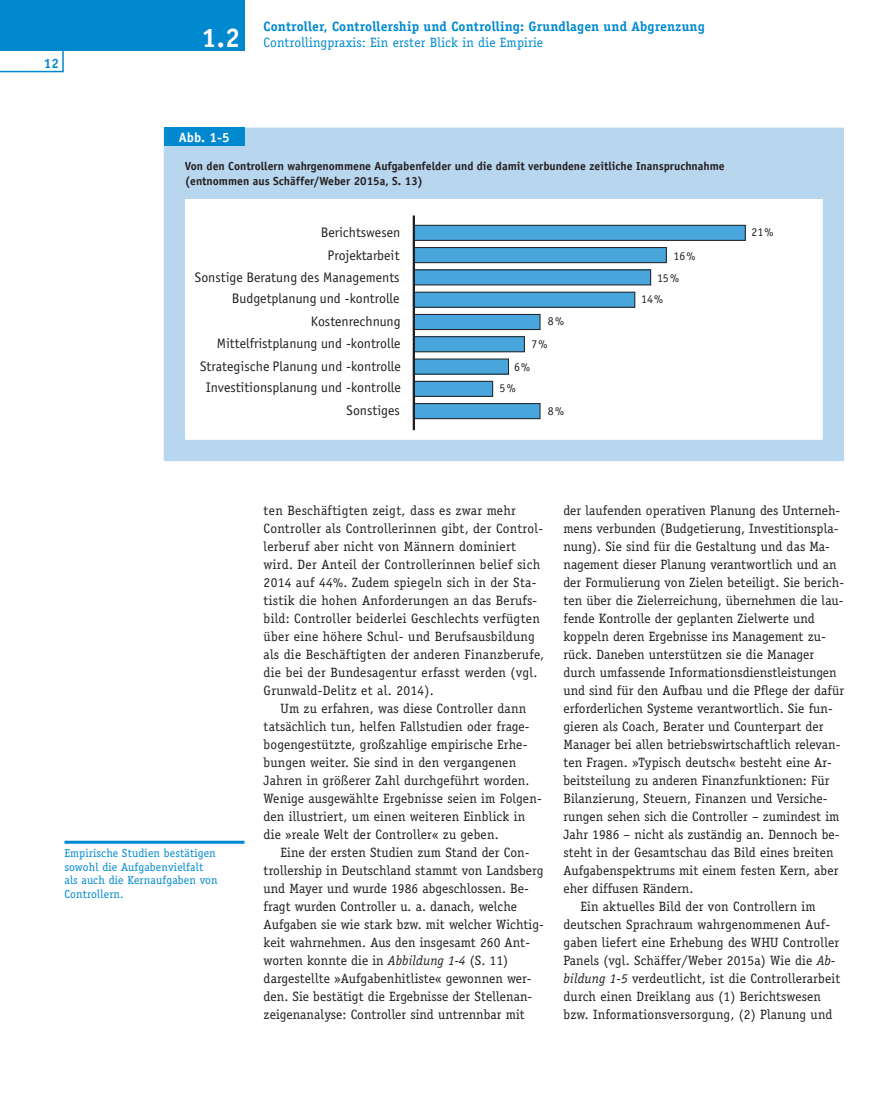
<style>
.page{position:relative;width:893px;height:1106px;background:#fff}
.page>*{position:absolute;margin:0;border:0;box-sizing:border-box;transform-origin:0 0}
.t1{font:700 27px "Officina Sans Std";color:#fff}
.t2{font:13.8px/23.1px "Officina Sans Std";color:#231f20;text-align:right}
.t3{font:13.5px/18px "Officina Serif Std";letter-spacing:.005em;color:#231f20}
.t4{font:700 13.5px "Officina Serif Std";letter-spacing:.01em;color:#0089cf}
.t5{font:13.5px "Officina Serif Std";letter-spacing:.01em;color:#0089cf}
.t6{font:700 13.5px "Officina Sans Std";color:#fff}
.t7{font:700 13.5px "Officina Sans Std";color:#0089cf}
.t8{font:11.85px/22.4px "Officina Sans Std";letter-spacing:-.005em;color:#231f20}
.t9{font:700 11.7px/15px "Officina Sans Std";color:#231f20}
.t10{font:11.7px/13.5px "Officina Serif Std";letter-spacing:.01em;color:#0089cf}
.s1{font-style:italic}
</style>
<div class="page">
<div style="left:0;top:0;width:244px;height:51px;background:#0089cf"></div>
<svg style="left:0;top:51px;width:64px;height:21px"></svg>
<hr style="left:65px;top:840px;width:179px;height:3px;background:#0089cf">
<div style="left:181px;top:146px;width:646px;height:53px;background:#b9d6ef"></div>
<div style="left:164px;top:128px;width:680px;height:333px;border:21px solid #b9d6ef"></div>
<div style="left:164px;top:128px;width:80px;height:18px;background:#0089cf"></div>
<div style="left:414px;top:225px;width:331px;height:15px;background:#48a6dc"></div>
<div style="left:413px;top:225px;width:332px;height:16px;border:1px solid #231f20"></div>
<div style="left:414px;top:247px;width:252px;height:16px;background:#48a6dc"></div>
<div style="left:413px;top:247px;width:254px;height:16px;border:1px solid #231f20"></div>
<div style="left:414px;top:270px;width:237px;height:15px;background:#48a6dc"></div>
<div style="left:414px;top:292px;width:221px;height:15px;background:#48a6dc"></div>
<div style="left:414px;top:314px;width:126px;height:15px;background:#48a6dc"></div>
<div style="left:413px;top:314px;width:127px;height:16px;border:1px solid #231f20"></div>
<div style="left:414px;top:337px;width:110px;height:15px;background:#48a6dc"></div>
<div style="left:413px;top:336px;width:112px;height:16px;border:1px solid #231f20"></div>
<div style="left:414px;top:359px;width:94px;height:15px;background:#48a6dc"></div>
<div style="left:414px;top:381px;width:79px;height:15px;background:#48a6dc"></div>
<div style="left:413px;top:381px;width:80px;height:15px;border:1px solid #231f20"></div>
<div style="left:414px;top:403px;width:126px;height:15px;background:#48a6dc"></div>
<div style="left:413px;top:403px;width:127px;height:16px;border:1px solid #231f20"></div>
<div style="left:413px;top:216px;width:2px;height:214px;border:1px solid #231f20"></div>
<p class="t7" style="left:44px;top:55px;width:17px">12</p>
<h1 class="t1" style="left:202px;top:21px;width:40px">1.2</h1>
<p class="t4" style="left:264px;top:18px;width:443px">Controller, Controllership und Controlling: Grundlagen und Abgrenzung</p>
<p class="t5" style="left:264px;top:34px;width:281px">Controllingpraxis: Ein erster Blick in die Empirie</p>
<p class="t6" style="left:179px;top:128px;width:52px">Abb. 1-5</p>
<p class="t9" style="left:185px;top:158px;width:541px">Von den Controllern wahrgenommene Aufgabenfelder und die damit verbundene zeitliche Inanspruchnahme (entnommen aus Schäffer/Weber 2015a, S. 13)</p>
<p class="t2" style="left:321px;top:221px;width:81px">Berichtswesen</p>
<p class="t8" style="left:752px;top:221px;width:23px">21%</p>
<p class="t8" style="left:657px;top:245px;width:40px;text-indent:16px">16%<br>15%</p>
<p class="t8" style="left:641px;top:288px;width:23px">14%</p>
<p class="t8" style="left:548px;top:310px;width:18px">8%</p>
<p class="t8" style="left:531px;top:332px;width:18px">7%</p>
<p class="t8" style="left:500px;top:356px;width:32px;line-height:21.3px;text-indent:14px">6%<br>5%</p>
<p class="t8" style="left:548px;top:399px;width:18px">8%</p>
<p class="t2" style="left:328px;top:243px;width:73px">Projektarbeit</p>
<p class="t2" style="left:195px;top:266px;width:206px">Sonstige Beratung des Managements</p>
<p class="t2" style="left:232px;top:287px;width:169px">Budgetplanung und -kontrolle</p>
<p class="t2" style="left:311px;top:309px;width:91px">Kostenrechnung</p>
<p class="t2" style="left:217px;top:332px;width:185px">Mittelfristplanung und -kontrolle</p>
<p class="t2" style="left:200px;top:354px;width:202px">Strategische Planung und -kontrolle</p>
<p class="t2" style="left:206px;top:375px;width:197px">Investitionsplanung und -kontrolle<br>Sonstiges</p>
<p class="t10" style="left:65px;top:846px;width:155px">Empirische Studien bestätigen sowohl die Aufgabenvielfalt als auch die Kernaufgaben von<br>Controllern.</p>
<p class="t3" style="left:264px;top:501px;width:282px">ten Beschäftigten zeigt, dass es zwar mehr Controller als Controllerinnen gibt, der Control&shy;lerberuf aber nicht von Männern dominiert wird. Der Anteil der Controllerinnen belief sich 2014 auf 44%. Zudem spiegeln sich in der Sta&shy;tistik die hohen Anforderungen an das Berufs&shy;bild: Controller beiderlei Geschlechts verfügten über eine höhere Schul- und Berufsausbildung als die Beschäftigten der anderen Finanzberufe, die bei der Bundesagentur erfasst werden (vgl.<br>Grunwald-Delitz et al. 2014).</p>
<p class="t3" style="left:264px;top:699px;width:280px;text-indent:17px">Um zu erfahren, was diese Controller dann tatsächlich tun, helfen Fallstudien oder frage&shy;bogengestützte, großzahlige empirische Erhe&shy;bungen weiter. Sie sind in den vergangenen Jahren in größerer Zahl durchgeführt worden.<br>Wenige ausgewählte Ergebnisse seien im Folgen&shy;den illustriert, um einen weiteren Einblick in die »reale Welt der Controller« zu geben.</p>
<p class="t3" style="left:264px;top:843px;width:282px;text-indent:17px">Eine der ersten Studien zum Stand der Con&shy;trollership in Deutschland stammt von Landsberg und Mayer und wurde 1986 abgeschlossen. Be&shy;fragt wurden Controller u. a. danach, welche Aufgaben sie wie stark bzw. mit welcher Wichtig&shy;keit wahrnehmen. Aus den insgesamt 260 Ant&shy;worten konnte die in <span class="s1">Abbildung 1-4</span> (S. 11) dargestellte »Aufgabenhitliste« gewonnen wer&shy;den. Sie bestätigt die Ergebnisse der Stellenan&shy;zeigenanalyse: Controller sind untrennbar mit</p>
<p class="t3" style="left:563px;top:501px;width:278px">der laufenden operativen Planung des Unterneh-</p>
<p class="t3" style="left:563px;top:519px;width:277px">mens verbunden (Budgetierung, Investitionspla-</p>
<p class="t3" style="left:563px;top:537px;width:268px">nung). Sie sind für die Gestaltung und das Ma-</p>
<p class="t3" style="left:563px;top:555px;width:275px">nagement dieser Planung verantwortlich und an</p>
<p class="t3" style="left:563px;top:573px;width:282px">der Formulierung von Zielen beteiligt. Sie berich-</p>
<p class="t3" style="left:563px;top:591px;width:282px">ten über die Zielerreichung, übernehmen die lau-</p>
<p class="t3" style="left:563px;top:609px;width:253px">fende Kontrolle der geplanten Zielwerte und</p>
<p class="t3" style="left:563px;top:627px;width:264px">koppeln deren Ergebnisse ins Management zu-</p>
<p class="t3" style="left:563px;top:645px;width:252px">rück. Daneben unterstützen sie die Manager</p>
<p class="t3" style="left:563px;top:663px;width:275px">durch umfassende Informationsdienstleistungen</p>
<p class="t3" style="left:563px;top:681px;width:282px">und sind für den Aufbau und die Pflege der dafür</p>
<p class="t3" style="left:563px;top:699px;width:271px">erforderlichen Systeme verantwortlich. Sie fun-</p>
<p class="t3" style="left:563px;top:717px;width:262px">gieren als Coach, Berater und Counterpart der</p>
<p class="t3" style="left:563px;top:735px;width:279px">Manager bei allen betriebswirtschaftlich relevan-</p>
<p class="t3" style="left:563px;top:753px;width:270px">ten Fragen. »Typisch deutsch« besteht eine Ar-</p>
<p class="t3" style="left:563px;top:771px;width:268px">beitsteilung zu anderen Finanzfunktionen: Für</p>
<p class="t3" style="left:563px;top:789px;width:266px">Bilanzierung, Steuern, Finanzen und Versiche-</p>
<p class="t3" style="left:563px;top:807px;width:277px">rungen sehen sich die Controller – zumindest im</p>
<p class="t3" style="left:563px;top:825px;width:278px">Jahr 1986 – nicht als zuständig an. Dennoch be-</p>
<p class="t3" style="left:563px;top:843px;width:272px">steht in der Gesamtschau das Bild eines breiten</p>
<p class="t3" style="left:563px;top:861px;width:277px">Aufgabenspektrums mit einem festen Kern, aber</p>
<p class="t3" style="left:563px;top:879px;width:131px">eher diffusen Rändern.</p>
<p class="t3" style="left:580px;top:897px;width:237px">Ein aktuelles Bild der von Controllern im</p>
<p class="t3" style="left:563px;top:915px;width:267px">deutschen Sprachraum wahrgenommenen Auf-</p>
<p class="t3" style="left:563px;top:933px;width:277px">gaben liefert eine Erhebung des WHU Controller</p>
<p class="t3" style="left:563px;top:951px;width:273px">Panels (vgl. Schäffer/Weber 2015a) Wie die <span class="s1">Ab-</span></p>
<p class="t3" style="left:563px;top:969px;width:278px"><span class="s1">bildung 1-5</span> verdeutlicht, ist die Controllerarbeit</p>
<p class="t3" style="left:563px;top:987px;width:259px">durch einen Dreiklang aus (1) Berichtswesen</p>
<p class="t3" style="left:563px;top:1005px;width:271px">bzw. Informationsversorgung, (2) Planung und</p>
</div>
